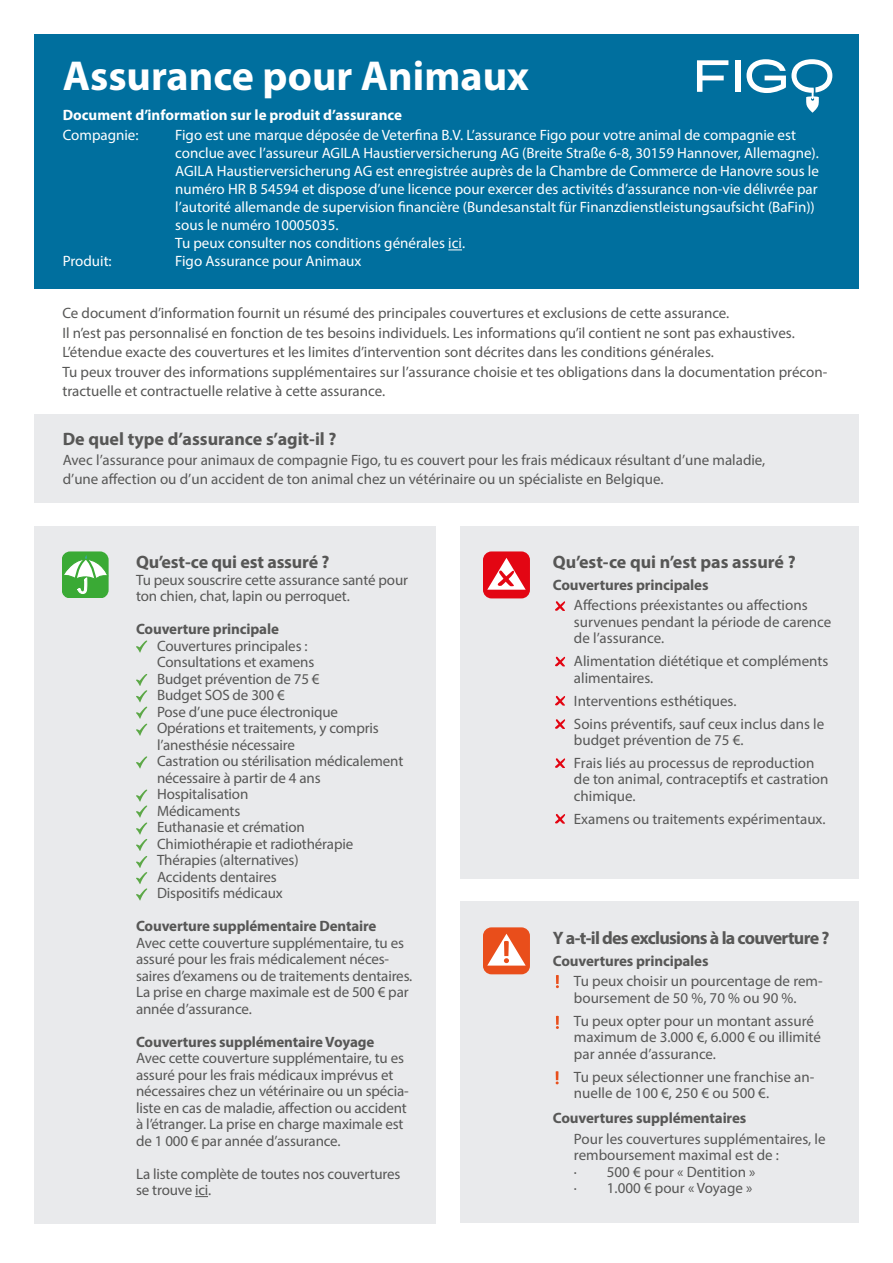
<style>
.page{position:relative;width:893px;height:1263px;background:#fff}
.page>*{position:absolute;margin:0;border:0;box-sizing:border-box;transform-origin:0 0}
.t1{font:700 42px "Myriad Pro";color:#fff}
.t2{font:700 18px "Myriad Pro";letter-spacing:-.01em;color:#575756}
.t3{font:700 18px "Myriad Pro";letter-spacing:-.04em;color:#575756}
.t4{font:15px/16.5px "Myriad Pro";letter-spacing:-.005em;color:#575756}
.t5{font:15px/18px "Myriad Pro";color:#fff}
.t6{font:700 15px "Myriad Pro";letter-spacing:-.01em;color:#575756}
.t7{font:700 15px "Myriad Pro";color:#fff}
</style>
<div class="page">
<div style="left:460px;top:902px;width:399px;height:321px;background:#e9eaec"></div>
<div style="left:34px;top:34px;width:825px;height:254px;background:#006f9e"></div>
<svg style="left:448px;top:250px;width:14px;height:1px"></svg>
<div style="left:34px;top:414px;width:825px;height:88px;background:#e9eaec"></div>
<div style="left:735px;top:60px;width:5px;height:32px;background:#fff"></div>
<svg style="left:697px;top:60px;width:31px;height:32px"></svg>
<svg style="left:746px;top:59px;width:86px;height:54px"></svg>
<div style="left:460px;top:526px;width:399px;height:352px;background:#e9eaec"></div>
<svg style="left:483px;top:551px;width:47px;height:47px;background:#e9454e"></svg>
<svg style="left:555px;top:601px;width:11px;height:10px"></svg>
<svg style="left:555px;top:656px;width:11px;height:11px"></svg>
<svg style="left:555px;top:695px;width:11px;height:11px"></svg>
<svg style="left:555px;top:719px;width:11px;height:10px"></svg>
<svg style="left:555px;top:758px;width:11px;height:10px"></svg>
<svg style="left:555px;top:814px;width:11px;height:10px"></svg>
<svg style="left:483px;top:927px;width:47px;height:47px;background:#ee7d58"></svg>
<svg style="left:556px;top:975px;width:3px;height:13px"></svg>
<svg style="left:556px;top:1015px;width:3px;height:14px"></svg>
<svg style="left:556px;top:1071px;width:3px;height:13px"></svg>
<div style="left:34px;top:526px;width:402px;height:697px;background:#e9eaec"></div>
<svg style="left:62px;top:551px;width:47px;height:47px;background:#6dbf69"></svg>
<svg style="left:195px;top:1196px;width:13px;height:1px"></svg>
<svg style="left:136px;top:640px;width:11px;height:13px"></svg>
<svg style="left:136px;top:674px;width:11px;height:62px"></svg>
<svg style="left:136px;top:756px;width:11px;height:12px"></svg>
<svg style="left:136px;top:789px;width:11px;height:111px"></svg>
<h1 class="t1" style="left:63px;top:48px;width:468px">Assurance pour Animaux</h1>
<p class="t7" style="left:63px;top:105px;width:341px">Document d’information sur le produit d’assurance</p>
<p class="t5" style="left:63px;top:126px;width:77px">Compagnie:</p>
<p class="t5" style="left:175px;top:126px;width:645px">Figo est une marque déposée de Veterfina B.V. L’assurance Figo pour votre animal de compagnie est conclue avec l’assureur AGILA Haustierversicherung AG (Breite Straße 6-8, 30159 Hannover, Allemagne).<br>AGILA Haustierversicherung AG est enregistrée auprès de la Chambre de Commerce de Hanovre sous le numéro HR B 54594 et dispose d’une licence pour exercer des activités d’assurance non-vie délivrée par l’autorité allemande de supervision financière (Bundesanstalt für Finanzdienstleistungsaufsicht (BaFin)) sous le numéro 10005035.<br>Tu peux consulter nos conditions générales ici.</p>
<p class="t5" style="left:63px;top:252px;width:51px">Produit:</p>
<p class="t5" style="left:175px;top:252px;width:188px">Figo Assurance pour Animaux</p>
<p class="t4" style="left:62px;top:303px;width:766px;line-height:19.5px">Ce document d’information fournit un résumé des principales couvertures et exclusions de cette assurance.<br>Il n’est pas personnalisé en fonction de tes besoins individuels. Les informations qu’il contient ne sont pas exhaustives.<br>L’étendue exacte des couvertures et les limites d’intervention sont décrites dans les conditions générales.<br>Tu peux trouver des informations supplémentaires sur l’assurance choisie et tes obligations dans la documentation précon&shy;tractuelle et contractuelle relative à cette assurance.</p>
<p class="t2" style="left:63px;top:428px;width:275px">De quel type d’assurance s’agit-il ?</p>
<p class="t4" style="left:63px;top:450px;width:704px;line-height:19.5px">Avec l’assurance pour animaux de compagnie Figo, tu es couvert pour les frais médicaux résultant d’une maladie, d’une affection ou d’un accident de ton animal chez un vétérinaire ou un spécialiste en Belgique.</p>
<p class="t2" style="left:136px;top:550px;width:195px">Qu’est-ce qui est assuré ?</p>
<p class="t4" style="left:136px;top:571px;width:273px">Tu peux souscrire cette assurance santé pour ton chien, chat, lapin ou perroquet.</p>
<p class="t6" style="left:136px;top:619px;width:144px">Couverture principale</p>
<p class="t4" style="left:157px;top:637px;width:248px">Couvertures principales :<br>Consultations et examens<br>Budget prévention de 75 €<br>Budget SOS de 300 €<br>Pose d’une puce électronique<br>Opérations et traitements, y compris l’anesthésie nécessaire<br>Castration ou stérilisation médicalement nécessaire à partir de 4 ans<br>Hospitalisation<br>Médicaments<br>Euthanasie et crémation<br>Chimiothérapie et radiothérapie<br>Thérapies (alternatives)<br>Accidents dentaires<br>Dispositifs médicaux</p>
<p class="t6" style="left:136px;top:916px;width:242px">Couverture supplémentaire Dentaire</p>
<p class="t4" style="left:136px;top:934px;width:278px">Avec cette couverture supplémentaire, tu es assuré pour les frais médicalement néces&shy;saires d’examens ou de traitements dentaires.<br>La prise en charge maximale est de 500 € par année d’assurance.</p>
<p class="t6" style="left:136px;top:1032px;width:240px">Couvertures supplémentaire Voyage</p>
<p class="t4" style="left:136px;top:1049px;width:274px">Avec cette couverture supplémentaire, tu es assuré pour les frais médicaux imprévus et nécessaires chez un vétérinaire ou un spécia&shy;liste en cas de maladie, affection ou accident à l’étranger. La prise en charge maximale est de 1 000 € par année d’assurance.</p>
<p class="t4" style="left:136px;top:1165px;width:266px">La liste complète de toutes nos couvertures se trouve ici.</p>
<p class="t2" style="left:553px;top:550px;width:244px">Qu’est-ce qui n’est pas assuré ?</p>
<p class="t6" style="left:553px;top:575px;width:157px">Couvertures principales</p>
<p class="t4" style="left:574px;top:597px;width:259px">Affections préexistantes ou affections survenues pendant la période de carence de l’assurance.</p>
<p class="t4" style="left:574px;top:653px;width:256px">Alimentation diététique et compléments alimentaires.</p>
<p class="t4" style="left:574px;top:689px;width:252px;line-height:22.8px">Interventions esthétiques.<br>Soins préventifs, sauf ceux inclus dans le</p>
<p class="t4" style="left:574px;top:728px;width:242px;line-height:22.8px">budget prévention de 75 €.<br>Frais liés au processus de reproduction</p>
<p class="t4" style="left:574px;top:771px;width:256px">de ton animal, contraceptifs et castration chimique.</p>
<p class="t4" style="left:574px;top:810px;width:253px">Examens ou traitements expérimentaux.</p>
<p class="t3" style="left:553px;top:926px;width:278px">Y a-t-il des exclusions à la couverture ?</p>
<p class="t6" style="left:553px;top:951px;width:157px">Couvertures principales</p>
<p class="t4" style="left:574px;top:973px;width:250px">Tu peux choisir un pourcentage de rem&shy;boursement de 50 %, 70 % ou 90 %.</p>
<p class="t4" style="left:574px;top:1012px;width:248px">Tu peux opter pour un montant assuré maximum de 3.000 €, 6.000 € ou illimité par année d’assurance.</p>
<p class="t4" style="left:574px;top:1068px;width:242px">Tu peux sélectionner une franchise an&shy;nuelle de 100 €, 250 € ou 500 €.</p>
<p class="t6" style="left:553px;top:1108px;width:195px">Couvertures supplémentaires</p>
<p class="t4" style="left:574px;top:1130px;width:253px">Pour les couvertures supplémentaires, le remboursement maximal est de :<br>· 500 € pour « Dentition »<br>· 1.000 € pour « Voyage »</p>
</div>
